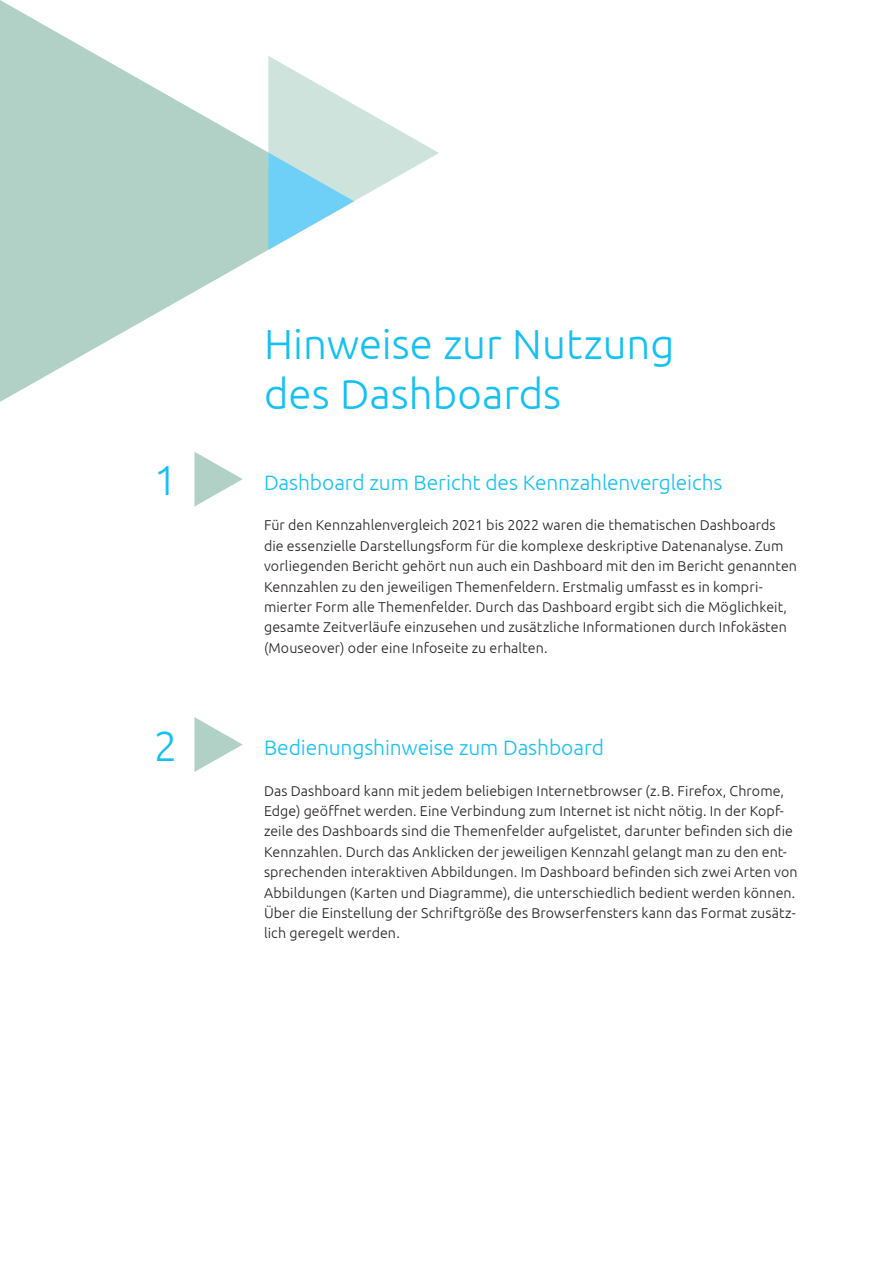
<style>
.page{position:relative;width:893px;height:1263px;background:#fff}
.page>*{position:absolute;margin:0;border:0;box-sizing:border-box;transform-origin:0 0}
.t1{font:300 42px/50.4px "Ubuntu";color:#15c0f2}
.t2{font:300 21px "Ubuntu";letter-spacing:-.005em;color:#15c0f2}
.t3{font:300 14.25px/20.4px "Ubuntu";letter-spacing:.005em;color:#231f20}
</style>
<div class="page">
<svg style="left:0;top:0;width:268px;height:402px;fill:#b2d1c6"></svg>
<svg style="left:268px;top:56px;width:171px;height:194px"></svg>
<svg style="left:194px;top:717px;width:49px;height:55px"></svg>
<svg style="left:194px;top:452px;width:49px;height:54px"></svg>
<h1 class="t1" style="left:154px;top:454px;width:25px">1</h1>
<h1 class="t1" style="left:154px;top:720px;width:25px">2</h1>
<h1 class="t1" style="left:264px;top:318px;width:412px">Hinweise zur Nutzung des Dashboards</h1>
<h2 class="t2" style="left:264px;top:469px;width:460px">Dashboard zum Bericht des Kennzahlenvergleichs</h2>
<p class="t3" style="left:264px;top:515px;width:534px">Für den Kennzahlenvergleich 2021 bis 2022 waren die thematischen Dashboards die essenzielle Darstellungsform für die komplexe deskriptive Datenanalyse. Zum vorliegenden Bericht gehört nun auch ein Dashboard mit den im Bericht genannten Kennzahlen zu den jeweiligen Themenfeldern. Erstmalig umfasst es in kompri&shy;mierter Form alle Themenfelder. Durch das Dashboard ergibt sich die Möglichkeit, gesamte Zeitverläufe einzusehen und zusätzliche Informationen durch Infokästen (Mouseover) oder eine Infoseite zu erhalten.</p>
<h2 class="t2" style="left:264px;top:735px;width:341px">Bedienungshinweise zum Dashboard</h2>
<p class="t3" style="left:264px;top:780px;width:535px">Das Dashboard kann mit jedem beliebigen Internetbrowser (z. B. Firefox, Chrome, Edge) geöffnet werden. Eine Verbindung zum Internet ist nicht nötig. In der Kopf&shy;zeile des Dashboards sind die Themenfelder aufgelistet, darunter befinden sich die Kennzahlen. Durch das Anklicken der jeweiligen Kennzahl gelangt man zu den ent&shy;sprechenden interaktiven Abbildungen. Im Dashboard befinden sich zwei Arten von Abbildungen (Karten und Diagramme), die unterschiedlich bedient werden können.<br>Über die Einstellung der Schriftgröße des Browserfensters kann das Format zusätz&shy;lich geregelt werden.</p>
</div>
